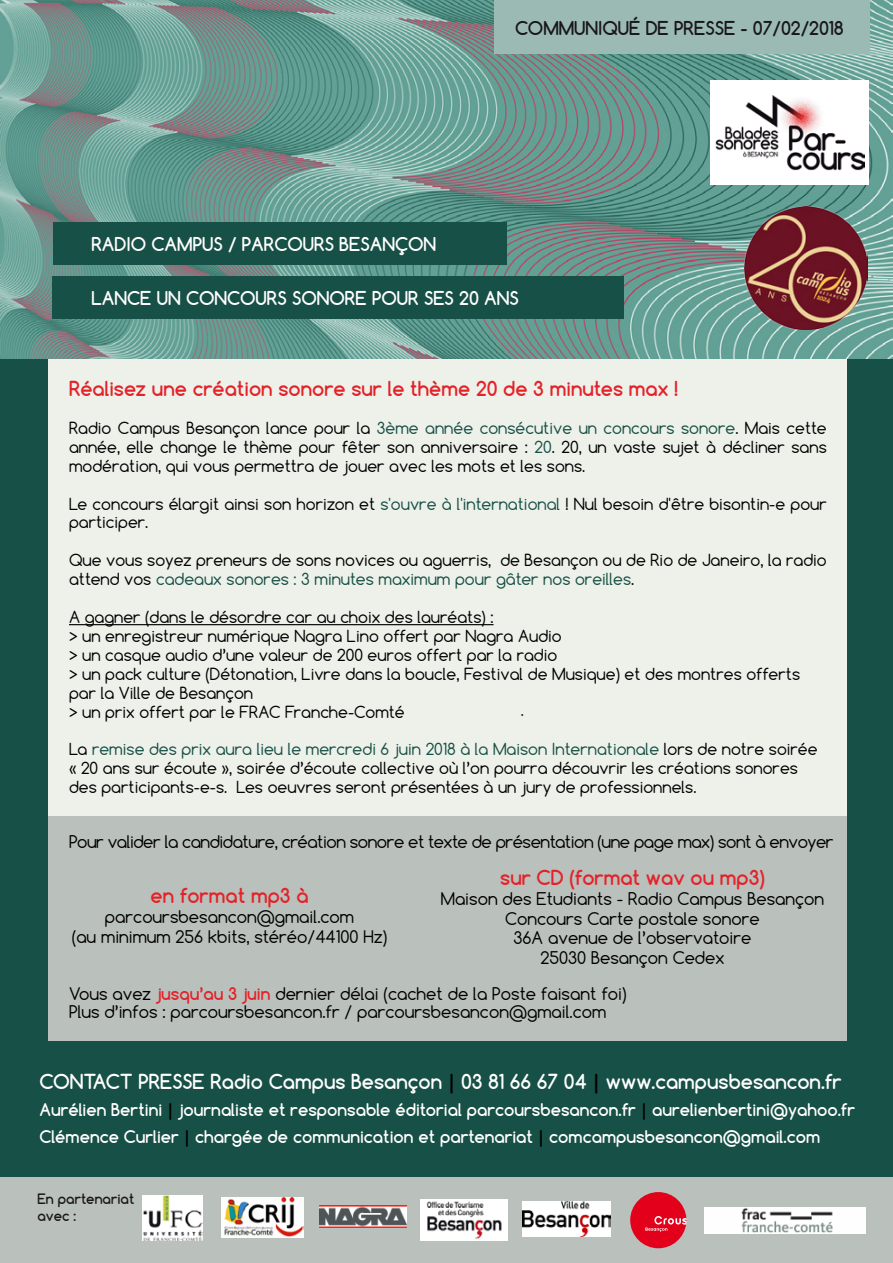
<style>
.page{position:relative;width:893px;height:1263px;background:#175046}
.page>*{position:absolute;margin:0;border:0;box-sizing:border-box;transform-origin:0 0}
.t1{font:700 19.5px "Comfortaa";color:#e42229}
.t2{font:700 19.5px "Comfortaa";color:#fff}
.t3{font:700 18px "Comfortaa";color:#fff}
.t4{font:700 18px "Comfortaa";color:#1a171b}
.t5{font:16.5px/19.8px "Comfortaa";color:#000;text-align:center}
.t6{font:700 16.5px/27px "Comfortaa";color:#fff}
.t7{font:16.5px "Comfortaa";letter-spacing:-.03em;color:#000}
.t8{font:15.75px/18.9px "Comfortaa";color:#000}
.t9{font:15.75px "Comfortaa";color:#1a171b}
.t10{font:700 13.5px/16.5px "Comfortaa";color:#1a171b}
.s1{color:#175046}
.s2{font-weight:700;color:#e42229}
.s3{color:#000}
</style>
<div class="page">
<img style="left:0;top:0;width:892px;height:358px">
<div style="left:0;top:1178px;width:893px;height:85px;background:#bac0bc"></div>
<img style="left:142px;top:1195px;width:61px;height:46px">
<img style="left:523px;top:1201px;width:88px;height:35px">
<img style="left:421px;top:1199px;width:87px;height:42px">
<div style="left:52px;top:276px;width:572px;height:43px;background:#175046"></div>
<div style="left:54px;top:222px;width:453px;height:43px;background:#175046"></div>
<div style="left:48px;top:359px;width:798px;height:660px;background:#edf1ea"></div>
<div style="left:48px;top:816px;width:798px;height:224px;background:#bac0bc"></div>
<img style="left:221px;top:1197px;width:82px;height:41px">
<img style="left:320px;top:1205px;width:86px;height:23px">
<hr style="left:69px;top:624px;width:425px;height:1px;background:#000">
<div style="left:710px;top:81px;width:159px;height:104px;background:#fff"></div>
<img style="left:716px;top:95px;width:148px;height:75px">
<div style="left:494px;top:0;width:375px;height:54px;background:#9bbab4"></div>
<img style="left:744px;top:206px;width:124px;height:124px">
<svg style="left:630px;top:1192px;width:56px;height:56px"></svg>
<img style="left:704px;top:1207px;width:161px;height:26px">
<p class="t4" style="left:515px;top:17px;width:330px">COMMUNIQUÉ DE PRESSE - 07/02/2018</p>
<p class="t3" style="left:91px;top:232px;width:346px">RADIO CAMPUS / PARCOURS BESANÇON</p>
<p class="t3" style="left:91px;top:286px;width:429px">LANCE UN CONCOURS SONORE POUR SES 20 ANS</p>
<p class="t1" style="left:69px;top:376px;width:610px">Réalisez une création sonore sur le thème 20 de 3 minutes max !</p>
<p class="t8" style="left:69px;top:418px;width:759px;text-align:justify">Radio Campus Besançon lance pour la <span class="s1">3ème année consécutive un concours sonore</span>. Mais cette année, elle change le thème pour fêter son anniversaire : <span class="s1">20</span>. 20, un vaste sujet à décliner sans modération, qui vous permettra de jouer avec les mots et les sons.</p>
<p class="t8" style="left:69px;top:494px;width:759px">Le concours élargit ainsi son horizon et <span class="s1">s'ouvre à l'international</span> ! Nul besoin d'être bisontin-e pour participer.</p>
<p class="t8" style="left:69px;top:551px;width:759px">Que vous soyez preneurs de sons novices ou aguerris, de Besançon ou de Rio de Janeiro, la radio attend vos <span class="s1">cadeaux sonores : 3 minutes maximum pour gâter nos oreilles</span>.</p>
<p class="t8" style="left:69px;top:607px;width:733px">A gagner (dans le désordre car au choix des lauréats) :<br>&gt; un enregistreur numérique Nagra Lino offert par Nagra Audio<br>&gt; un casque audio d’une valeur de 200 euros offert par la radio<br>&gt; un pack culture (Détonation, Livre dans la boucle, Festival de Musique) et des montres offerts par la Ville de Besançon<br>&gt; un prix offert par le FRAC Franche-Comté</p>
<p class="t8" style="left:69px;top:740px;width:750px">La <span class="s1">remise des prix aura lieu le mercredi 6 juin 2018 à la Maison Internationale</span> lors de notre soirée « 20 ans sur écoute », soirée d’écoute collective où l’on pourra découvrir les créations sonores des participants-e-s. Les oeuvres seront présentées à un jury de professionnels.</p>
<p class="t9" style="left:521px;top:700px;width:5px">.</p>
<p class="t7" style="left:69px;top:831px;width:766px">Pour valider la candidature, création sonore et texte de présentation (une page max) sont à envoyer</p>
<p class="t1" style="left:150px;top:883px;width:160px">en format mp3 à</p>
<p class="t5" style="left:72px;top:906px;width:317px">parcoursbesancon@gmail.com<br>(au minimum 256 kbits, stéréo/44100 Hz)</p>
<p class="t1" style="left:500px;top:865px;width:266px">sur CD (format wav ou mp3)</p>
<p class="t5" style="left:441px;top:888px;width:385px">Maison des Etudiants - Radio Campus Besançon<br>Concours Carte postale sonore<br>36A avenue de l’observatoire<br>25030 Besançon Cedex</p>
<p class="t5" style="left:69px;top:984px;width:559px;line-height:18.9px;text-align:left">Vous avez <span class="s2">jusqu’au 3 juin</span> dernier délai (cachet de la Poste faisant foi)<br>Plus d’infos : parcoursbesancon.fr / parcoursbesancon@gmail.com</p>
<p class="t2" style="left:39px;top:1069px;width:804px">CONTACT PRESSE Radio Campus Besançon <span class="s3">|</span> 03 81 66 67 04 <span class="s3">|</span> www.campusbesancon.fr</p>
<p class="t6" style="left:39px;top:1096px;width:817px">Aurélien Bertini <span class="s3">|</span> journaliste et responsable éditorial parcoursbesancon.fr <span class="s3">|</span> aurelienbertini@yahoo.fr<br>Clémence Curlier <span class="s3">|</span> chargée de communication et partenariat <span class="s3">|</span> comcampusbesancon@gmail.com</p>
<p class="t10" style="left:38px;top:1191px;width:98px">En partenariat avec :</p>
</div>
